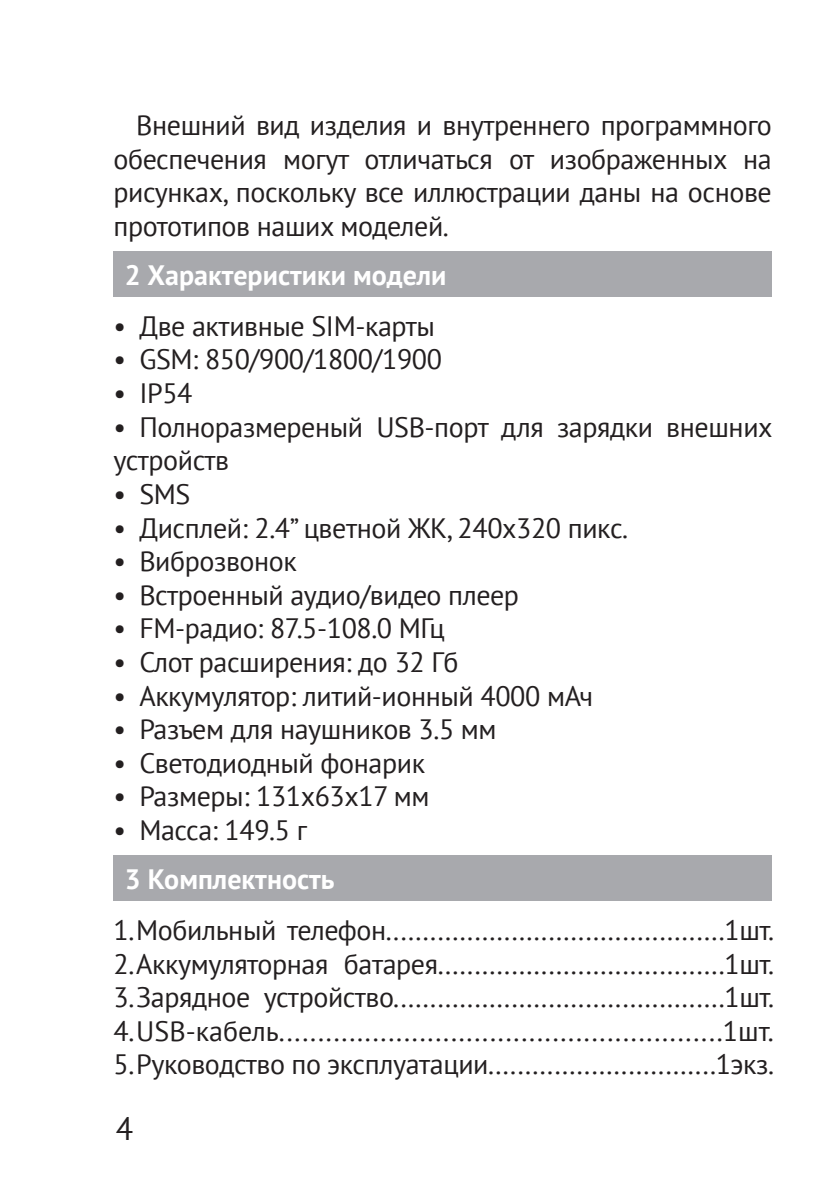
<style>
.page{position:relative;width:840px;height:1191px;background:#fff}
.page>*{position:absolute;margin:0;border:0;box-sizing:border-box;transform-origin:0 0}
.t1{font:32px "PT Sans";color:#231f20}
.t2{font:28px/33.6px "PT Sans";letter-spacing:-.015em;color:#231f20;text-align:justify}
.t3{font:700 28px "PT Sans";color:#fff}
</style>
<div class="page">
<div style="left:113px;top:251px;width:658px;height:45px;background:#a8a9ad"></div>
<div style="left:113px;top:855px;width:658px;height:45px;background:#a8a9ad"></div>
<p class="t2" style="left:113px;top:108px;width:659px;text-indent:23px">Внешний вид изделия и внутреннего программного обеспечения могут отличаться от изображенных на рисунках, поскольку все иллюстрации даны на основе прототипов наших моделей.</p>
<p class="t3" style="left:125px;top:256px;width:323px">2 Характеристики модели</p>
<p class="t2" style="left:113px;top:308px;width:323px">• Две активные SIM-карты</p>
<p class="t2" style="left:113px;top:342px;width:330px">• GSM: 850/900/1800/1900</p>
<p class="t2" style="left:113px;top:376px;width:80px">• IP54</p>
<p class="t2" style="left:113px;top:409px;width:660px">• Полноразмереный USB-порт для зарядки внешних устройств</p>
<p class="t2" style="left:113px;top:476px;width:78px">• SMS</p>
<p class="t2" style="left:113px;top:510px;width:516px">• Дисплей: 2.4” цветной ЖК, 240x320 пикс.</p>
<p class="t2" style="left:113px;top:544px;width:185px">• Виброзвонок</p>
<p class="t2" style="left:113px;top:577px;width:407px">• Встроенный аудио/видео плеер</p>
<p class="t2" style="left:113px;top:611px;width:333px">• FM-радио: 87.5-108.0 МГц</p>
<p class="t2" style="left:113px;top:644px;width:346px">• Слот расширения: до 32 Гб</p>
<p class="t2" style="left:113px;top:678px;width:481px">• Аккумулятор: литий-ионный 4000 мАч</p>
<p class="t2" style="left:113px;top:712px;width:384px">• Разъем для наушников 3.5 мм</p>
<p class="t2" style="left:113px;top:745px;width:313px">• Светодиодный фонарик</p>
<p class="t2" style="left:113px;top:779px;width:317px">• Размеры: 131х63x17 мм</p>
<p class="t2" style="left:113px;top:812px;width:195px">• Масса: 149.5 г</p>
<p class="t3" style="left:125px;top:860px;width:211px">3 Комплектность</p>
<p class="t2" style="left:113px;top:912px;width:661px">1.Мобильный телефон..............................................1шт.<br>2.Аккумуляторная батарея.......................................1шт.<br>3.Зарядное устройство.............................................1шт.<br>4.USB-кабель.........................................................1шт.<br>5.Руководство по эксплуатации...............................1экз.</p>
<p class="t1" style="left:116px;top:1107px;width:19px">4</p>
</div>
